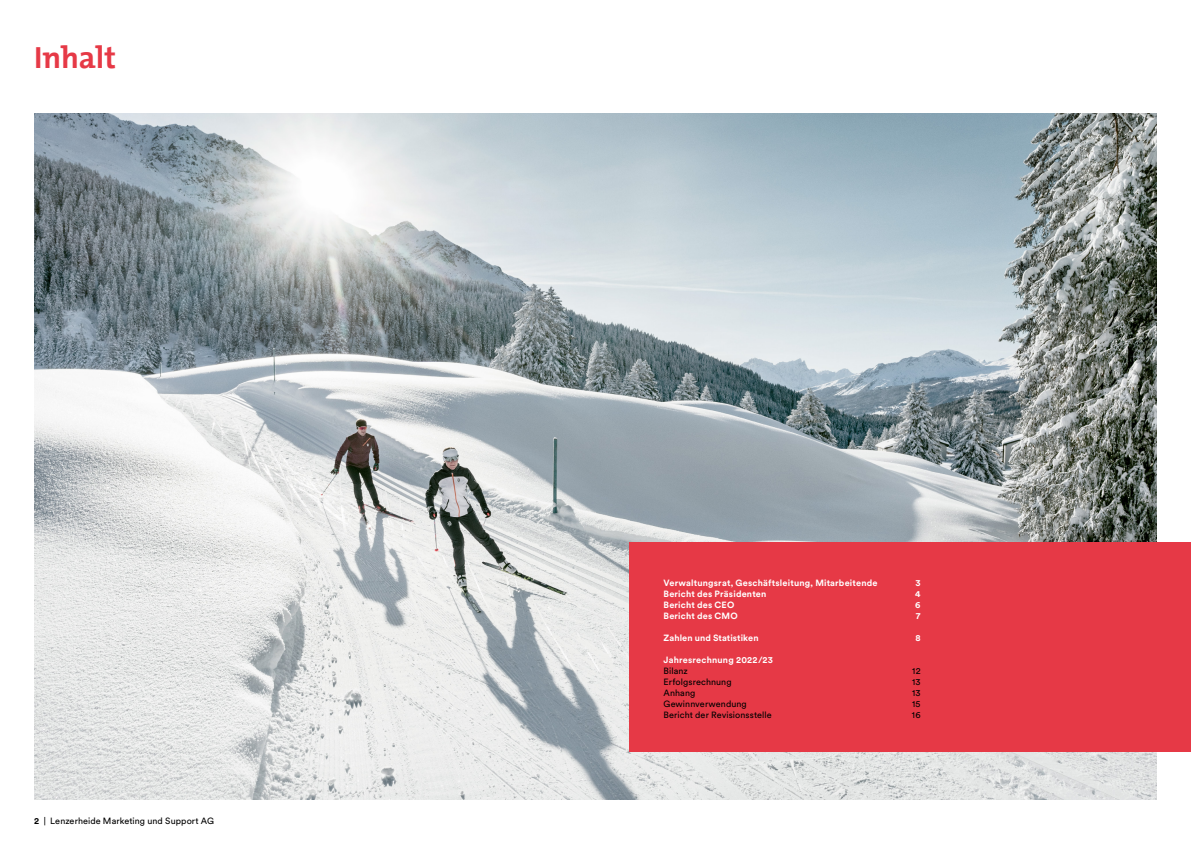
<style>
.page{position:relative;width:1191px;height:842px;background:#fff}
.page>*{position:absolute;margin:0;border:0;box-sizing:border-box;transform-origin:0 0}
.t1{font:700 31px "The Mix B7";color:#e63946}
.t2{font:700 9px "Circulargraubuenden";letter-spacing:.02em;color:#fff}
.t3{font:9px "Circulargraubuenden";letter-spacing:.01em;color:#000}
.s1{font-weight:700}
</style>
<div class="page">
<img style="left:34px;top:113px;width:1123px;height:686px">
<div style="left:629px;top:542px;width:562px;height:209px;background:#e63946"></div>
<h1 class="t1" style="left:34px;top:41px;width:83px">Inhalt</h1>
<p class="t3" style="left:34px;top:815px;width:182px"><span class="s1">2</span> | Lenzerheide Marketing und Support AG</p>
<p class="t2" style="left:663px;top:577px;width:215px">Verwaltungsrat, Geschäftsleitung, Mitarbeitende</p>
<p class="t2" style="left:915px;top:577px;width:7px">3</p>
<p class="t2" style="left:663px;top:588px;width:104px">Bericht des Präsidenten</p>
<p class="t2" style="left:915px;top:588px;width:7px">4</p>
<p class="t2" style="left:663px;top:599px;width:72px">Bericht des CEO</p>
<p class="t2" style="left:915px;top:599px;width:7px">6</p>
<p class="t2" style="left:663px;top:610px;width:76px">Bericht des CMO</p>
<p class="t2" style="left:916px;top:610px;width:6px">7</p>
<p class="t2" style="left:663px;top:632px;width:97px">Zahlen und Statistiken</p>
<p class="t2" style="left:915px;top:632px;width:7px">8</p>
<p class="t2" style="left:663px;top:654px;width:111px">Jahresrechnung 2022/23</p>
<p class="t3" style="left:663px;top:665px;width:26px">Bilanz</p>
<p class="t3" style="left:912px;top:665px;width:10px">12</p>
<p class="t3" style="left:663px;top:676px;width:70px">Erfolgsrechnung</p>
<p class="t3" style="left:912px;top:676px;width:10px">13</p>
<p class="t3" style="left:663px;top:687px;width:33px">Anhang</p>
<p class="t3" style="left:912px;top:687px;width:10px">13</p>
<p class="t3" style="left:663px;top:698px;width:85px">Gewinnverwendung</p>
<p class="t3" style="left:912px;top:698px;width:10px">15</p>
<p class="t3" style="left:663px;top:709px;width:110px">Bericht der Revisionsstelle</p>
<p class="t3" style="left:912px;top:709px;width:10px">16</p>
</div>
